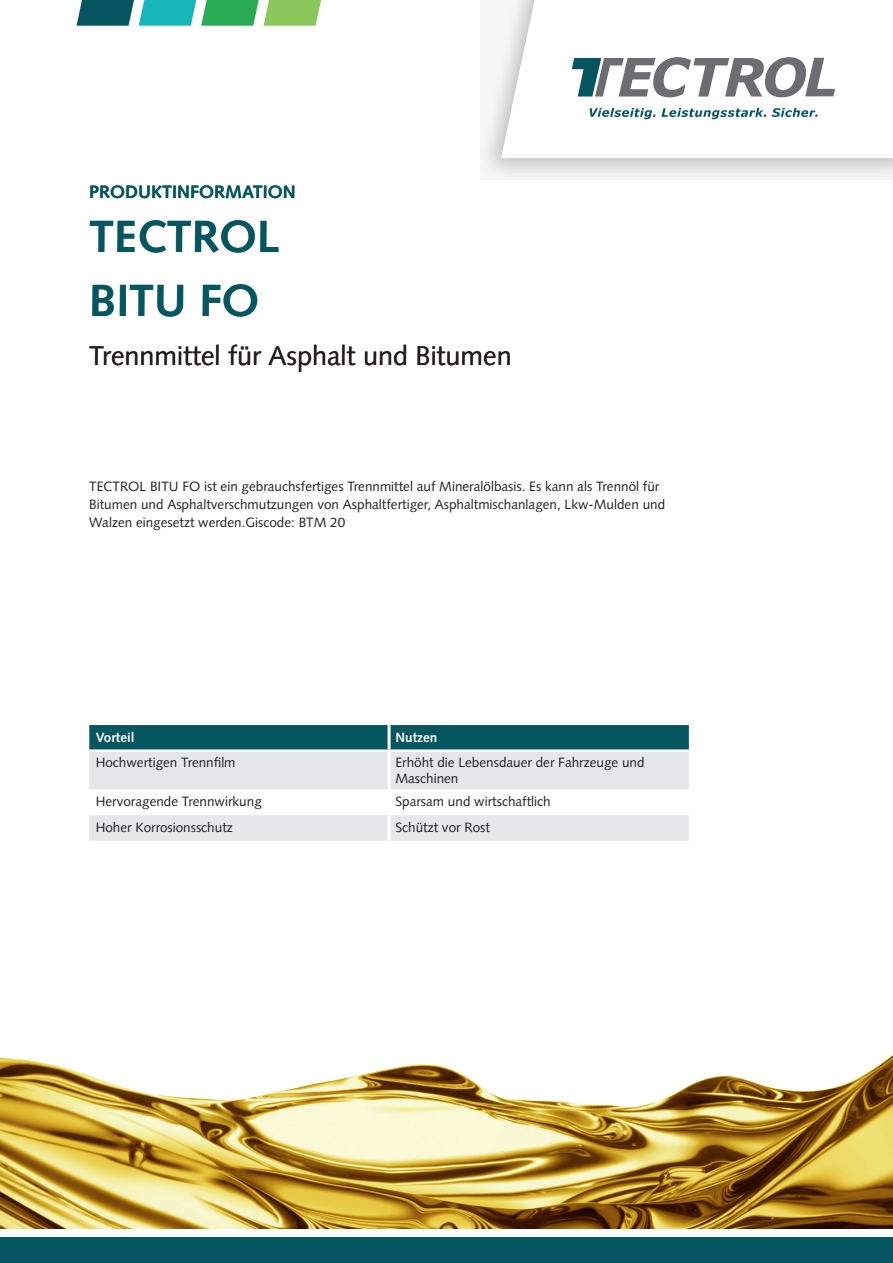
<style>
.page{position:relative;width:893px;height:1263px;background:#fff}
.page>*{position:absolute;margin:0;border:0;box-sizing:border-box;transform-origin:0 0}
.Produktname{font:700 45px "Syntax LT Std";color:#055661}
.Produktname-2{font:27px "Syntax LT Std";color:#231f20}
.Kopfzeile{font:700 18px "Syntax LT Std";color:#055661}
.Copy{font:13.5px/18px "Syntax LT Std";color:#231f20}
.ENE-Tabelle-Normal{font:13.5px/16.2px "Syntax LT Std";color:#231f20}
.ENE-Tabelle-Headline{font:700 13.5px "Syntax LT Std";color:#fff}
</style>
<div class="page">
<svg style="left:483px;top:71px;width:410px;height:107px"></svg>
<svg style="left:501px;top:0;width:392px;height:158px"></svg>
<svg style="left:590px;top:108px;width:65px;height:11px"></svg>
<svg style="left:661px;top:108px;width:105px;height:11px"></svg>
<svg style="left:772px;top:108px;width:46px;height:9px"></svg>
<svg style="left:572px;top:57px;width:263px;height:40px"></svg>
<svg style="left:77px;top:0;width:244px;height:26px;background:#53ae88"></svg>
<div style="left:0;top:1237px;width:893px;height:26px;background:#055661"></div>
<div style="left:89px;top:725px;width:600px;height:24px;background:#055661"></div>
<div style="left:89px;top:752px;width:600px;height:89px;background:#e6e7e9"></div>
<svg style="left:89px;top:790px;width:600px;height:25px"></svg>
<hr style="left:388px;top:725px;width:3px;height:24px;background:#fff">
<hr style="left:388px;top:752px;width:3px;height:38px;background:#fff">
<hr style="left:388px;top:790px;width:3px;height:25px;background:#fff">
<hr style="left:388px;top:815px;width:3px;height:26px;background:#fff">
<img style="left:0;top:1055px;width:893px;height:174px">
<p class="Kopfzeile" style="left:89px;top:182px;width:208px">PRODUKTINFORMATION</p>
<p class="Produktname" style="left:89px;top:211px;width:191px">TECTROL</p>
<p class="Produktname" style="left:89px;top:274px;width:171px">BITU FO</p>
<p class="Produktname-2" style="left:89px;top:340px;width:424px">Trennmittel für Asphalt und Bitumen</p>
<p class="Copy" style="left:89px;top:477px;width:577px">TECTROL BITU FO ist ein gebrauchsfertiges Trennmittel auf Mineralölbasis. Es kann als Trennöl für<br>Bitumen und Asphaltverschmutzungen von Asphaltfertiger, Asphaltmischanlagen, Lkw-Mulden und<br>Walzen eingesetzt werden.Giscode: BTM 20</p>
<p class="ENE-Tabelle-Headline" style="left:96px;top:729px;width:41px">Vorteil</p>
<p class="ENE-Tabelle-Headline" style="left:395px;top:729px;width:43px">Nutzen</p>
<p class="ENE-Tabelle-Normal" style="left:96px;top:754px;width:141px">Hochwertigen Trennfilm</p>
<p class="ENE-Tabelle-Normal" style="left:395px;top:754px;width:251px">Erhöht die Lebensdauer der Fahrzeuge und<br>Maschinen</p>
<p class="ENE-Tabelle-Normal" style="left:96px;top:793px;width:168px">Hervoragende Trennwirkung</p>
<p class="ENE-Tabelle-Normal" style="left:395px;top:793px;width:157px">Sparsam und wirtschaftlich</p>
<p class="ENE-Tabelle-Normal" style="left:96px;top:819px;width:139px">Hoher Korrosionsschutz</p>
<p class="ENE-Tabelle-Normal" style="left:395px;top:819px;width:96px">Schützt vor Rost</p>
</div>
